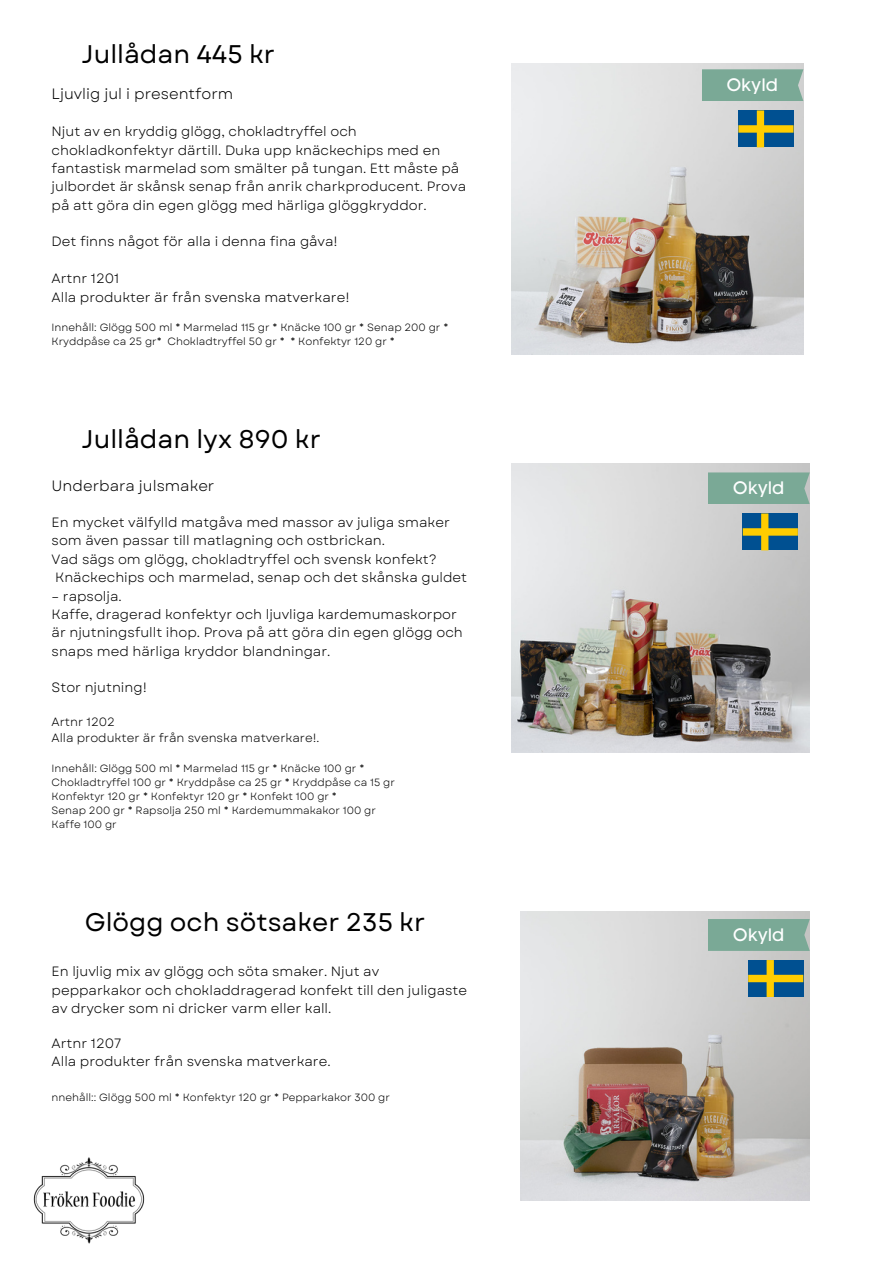
<style>
.page{position:relative;width:893px;height:1264px;background:#fff}
.page>*{position:absolute;margin:0;border:0;box-sizing:border-box;transform-origin:0 0}
.t1{font:25.5px "Garet";color:#000}
.t2{font:18px "Code Pro Normal LC";color:#feffff}
.t3{font:15px "Garet";color:#000}
.t4{font:13.5px/18.3px "Garet";color:#000}
.t5{font:12px "Garet";color:#000}
.t6{font:10.5px/14px "Garet";color:#000}
</style>
<div class="page">
<img style="left:33px;top:1157px;width:112px;height:87px">
<img style="left:512px;top:463px;width:297px;height:289px">
<svg style="left:742px;top:513px;width:55px;height:37px;background:#4d7565"></svg>
<img style="left:512px;top:63px;width:291px;height:291px">
<div style="left:701px;top:69px;width:102px;height:32px;background:#7aa996"></div>
<svg style="left:738px;top:110px;width:55px;height:37px;background:#4d7564"></svg>
<div style="left:708px;top:472px;width:101px;height:32px;background:#7aa996"></div>
<img style="left:520px;top:911px;width:289px;height:289px">
<div style="left:708px;top:919px;width:101px;height:31px;background:#7aa996"></div>
<svg style="left:748px;top:960px;width:55px;height:36px;background:#4f7663"></svg>
<p class="t1" style="left:81px;top:36px;width:195px">Jullådan 445 kr</p>
<p class="t3" style="left:52px;top:83px;width:183px">Ljuvlig jul i presentform</p>
<p class="t4" style="left:52px;top:122px;width:416px">Njut av en kryddig glögg, chokladtryffel och chokladkonfektyr därtill. Duka upp knäckechips med en fantastisk marmelad som smälter på tungan. Ett måste på julbordet är skånsk senap från anrik charkproducent. Prova på att göra din egen glögg med härliga glöggkryddor.</p>
<p class="t4" style="left:52px;top:233px;width:288px">Det finns något för alla i denna fina gåva!</p>
<p class="t4" style="left:52px;top:269px;width:69px">Artnr 1201</p>
<p class="t4" style="left:52px;top:288px;width:299px">Alla produkter är från svenska matverkare!</p>
<p class="t6" style="left:52px;top:321px;width:398px">Innehåll: Glögg 500 ml * Marmelad 115 gr * Knäcke 100 gr * Senap 200 gr *<br>Kryddpåse ca 25 gr* Chokladtryffel 50 gr * * Konfektyr 120 gr *</p>
<p class="t1" style="left:81px;top:421px;width:241px">Jullådan lyx 890 kr</p>
<p class="t3" style="left:52px;top:475px;width:164px">Underbara julsmaker</p>
<p class="t4" style="left:52px;top:513px;width:400px">En mycket välfylld matgåva med massor av juliga smaker som även passar till matlagning och ostbrickan.</p>
<p class="t4" style="left:52px;top:550px;width:417px">Vad sägs om glögg, chokladtryffel och svensk konfekt?<br>Knäckechips och marmelad, senap och det skånska guldet</p>
<p class="t4" style="left:52px;top:586px;width:72px">– rapsolja.</p>
<p class="t4" style="left:52px;top:605px;width:413px">Kaffe, dragerad konfektyr och ljuvliga kardemumaskorpor är njutningsfullt ihop. Prova på att göra din egen glögg och snaps med härliga kryddor blandningar.</p>
<p class="t4" style="left:52px;top:678px;width:97px">Stor njutning!</p>
<p class="t5" style="left:52px;top:712px;width:65px">Artnr 1202</p>
<p class="t5" style="left:52px;top:729px;width:269px">Alla produkter är från svenska matverkare!.</p>
<p class="t6" style="left:52px;top:761px;width:314px">Innehåll: Glögg 500 ml * Marmelad 115 gr * Knäcke 100 gr *</p>
<p class="t6" style="left:52px;top:775px;width:345px">Chokladtryffel 100 gr * Kryddpåse ca 25 gr * Kryddpåse ca 15 gr</p>
<p class="t6" style="left:52px;top:789px;width:287px">Konfektyr 120 gr * Konfektyr 120 gr * Konfekt 100 gr *</p>
<p class="t6" style="left:52px;top:803px;width:326px">Senap 200 gr * Rapsolja 250 ml * Kardemummakakor 100 gr</p>
<p class="t6" style="left:52px;top:817px;width:67px">Kaffe 100 gr</p>
<p class="t1" style="left:85px;top:904px;width:342px">Glögg och sötsaker 235 kr</p>
<p class="t4" style="left:52px;top:962px;width:417px">En ljuvlig mix av glögg och söta smaker. Njut av pepparkakor och chokladdragerad konfekt till den juligaste av drycker som ni dricker varm eller kall.</p>
<p class="t4" style="left:52px;top:1034px;width:71px">Artnr 1207</p>
<p class="t4" style="left:52px;top:1052px;width:281px">Alla produkter från svenska matverkare.</p>
<p class="t6" style="left:52px;top:1089px;width:340px">nnehåll:: Glögg 500 ml * Konfektyr 120 gr * Pepparkakor 300 gr</p>
<p class="t2" style="left:717px;top:68px;width:53px">Okyld</p>
<p class="t2" style="left:726px;top:74px;width:53px">Okyld</p>
<p class="t2" style="left:733px;top:477px;width:53px">Okyld</p>
<p class="t2" style="left:733px;top:923px;width:53px">Okyld</p>
</div>
